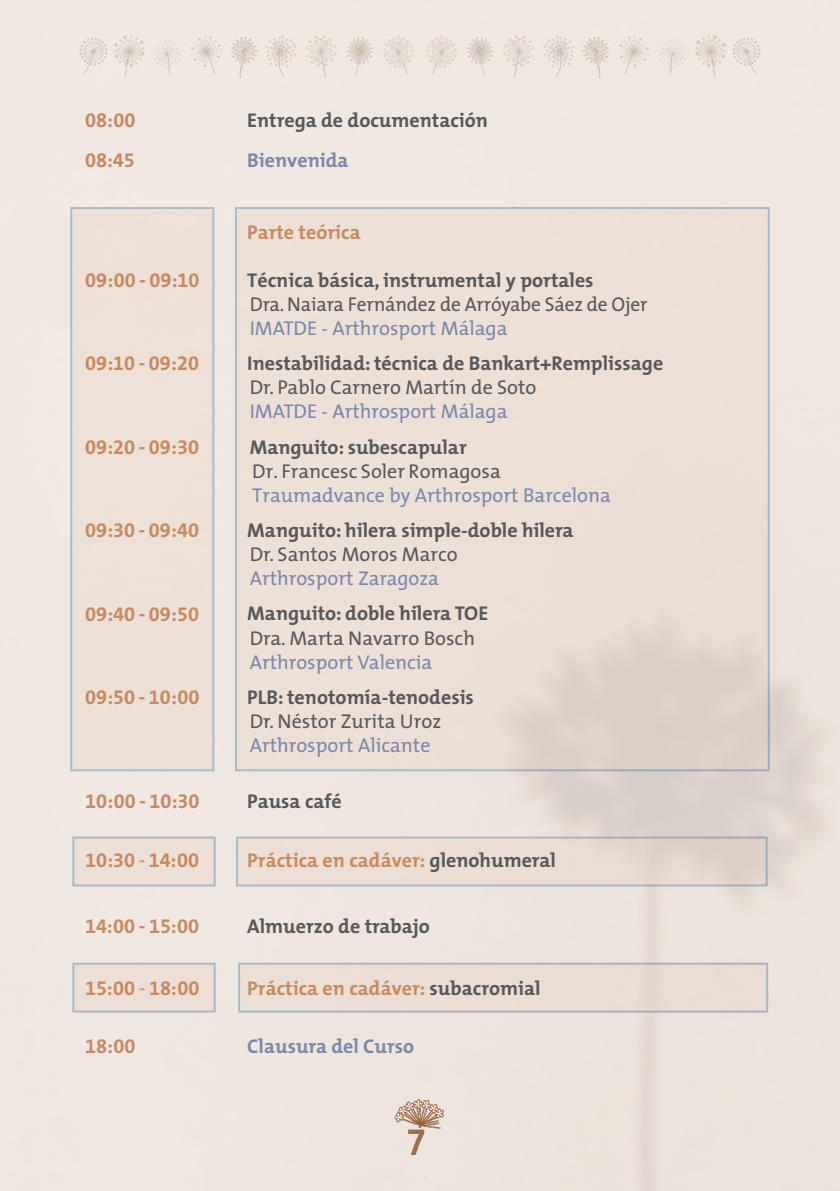
<style>
.page{position:relative;width:840px;height:1191px;background:#fff}
.page>*{position:absolute;margin:0;border:0;box-sizing:border-box;transform-origin:0 0}
.MedicoPonencia{font:700 20px/24px "The Mix";color:#57585a}
.Ponencia{font:20px "The Mix Bold Expert";color:#c78a60}
.MedicoPonencia-2{font:20px/24px "The Mix";letter-spacing:-.01em;color:#57585a}
.MedicoPonencia-3{font:20px/24px "The Mix";color:#7a88aa}
.Ponencia-2{font:700 20px "The Mix";color:#c78a60}
.Ponencia-3{font:700 20px "The Mix";color:#57585a}
.Ponencia-4{font:700 20px "The Mix";color:#7a88aa}
.MedicoPonencia-4{font:700 20px "The Mix";color:#c78a60}
.s1{font-weight:700}
.s2{color:#7a88aa}
.s3{font-weight:400}
.s4{font-weight:400;color:#7a88aa}
.s5{font-weight:700;color:#57585a}
.s6{color:#57585a}
.s7{color:#d3a281}
</style>
<div class="page">
<img style="left:66px;top:17px;width:352px;height:71px">
<img style="left:418px;top:17px;width:355px;height:71px">
<div style="left:73px;top:837px;width:141px;height:48px;background:#ede0d7"></div>
<div style="left:236px;top:208px;width:532px;height:562px;background:linear-gradient(to right,#eee2d8,#e8dbd1)"></div>
<div style="left:71px;top:208px;width:142px;height:562px;background:#ede1d7"></div>
<div style="left:237px;top:837px;width:529px;height:48px;background:linear-gradient(to right,#efe2d9,#e3d5cb)"></div>
<div style="left:73px;top:963px;width:141px;height:48px;background:#eddfd6"></div>
<div style="left:239px;top:963px;width:527px;height:48px;background:#ebddd3"></div>
<img style="left:374px;top:1093px;width:91px;height:91px">
<p class="Ponencia" style="left:85px;top:103px;width:52px">08:00</p>
<p class="Ponencia-3" style="left:247px;top:103px;width:242px">Entrega de documentación</p>
<p class="Ponencia" style="left:85px;top:143px;width:51px">08:45</p>
<p class="Ponencia-4" style="left:247px;top:143px;width:103px">Bienvenida</p>
<p class="Ponencia" style="left:85px;top:263px;width:116px">09:00 – 09:10</p>
<p class="Ponencia" style="left:85px;top:347px;width:115px">09:10 – 09:20</p>
<p class="Ponencia" style="left:85px;top:430px;width:115px">09:20 – 09:30</p>
<p class="Ponencia" style="left:85px;top:513px;width:115px">09:30 – 09:40</p>
<p class="Ponencia" style="left:85px;top:597px;width:115px">09:40 – 09:50</p>
<p class="Ponencia" style="left:85px;top:680px;width:116px">09:50 – 10:00</p>
<p class="MedicoPonencia-4" style="left:247px;top:215px;width:115px">Parte teórica</p>
<p class="MedicoPonencia-2" style="left:247px;top:268px;width:401px"><span class="s1">Técnica básica, instrumental y portales<br></span>Dra. Naiara Fernández de Arróyabe Sáez de Ojer<br><span class="s2">IMATDE - Arthrosport Málaga</span></p>
<p class="MedicoPonencia" style="left:247px;top:351px;width:417px">Inestabilidad: técnica de Bankart+Remplissage<br><span class="s3">Dr. Pablo Carnero Martín de Soto<br></span><span class="s4">IMATDE - Arthrosport Málaga</span></p>
<p class="MedicoPonencia-3" style="left:249px;top:434px;width:362px"><span class="s5">Manguito: subescapular<br></span><span class="s6">Dr. Francesc Soler Romagosa<br></span>Traumadvance by Arthrosport Barcelona</p>
<p class="MedicoPonencia" style="left:247px;top:518px;width:328px">Manguito: hilera simple-doble hilera<br><span class="s3">Dr. Santos Moros Marco<br></span><span class="s4">Arthrosport Zaragoza</span></p>
<p class="MedicoPonencia" style="left:247px;top:601px;width:242px">Manguito: doble hilera TOE<br><span class="s3">Dra. Marta Navarro Bosch<br></span><span class="s4">Arthrosport Valencia</span></p>
<p class="MedicoPonencia" style="left:247px;top:684px;width:228px">PLB: tenotomía-tenodesis<br><span class="s3">Dr. Néstor Zurita Uroz<br></span><span class="s4">Arthrosport Alicante</span></p>
<p class="Ponencia" style="left:85px;top:785px;width:116px">10:00 – 10:30</p>
<p class="Ponencia-3" style="left:247px;top:785px;width:96px">Pausa café</p>
<p class="Ponencia" style="left:85px;top:844px;width:115px">10:30 <span class="s7">–</span> 14:00</p>
<p class="Ponencia-2" style="left:247px;top:844px;width:310px">Práctica en cadáver: <span class="s6">glenohumeral</span></p>
<p class="Ponencia" style="left:85px;top:909px;width:115px">14:00 – 15:00</p>
<p class="Ponencia-3" style="left:247px;top:909px;width:184px">Almuerzo de trabajo</p>
<p class="Ponencia" style="left:85px;top:971px;width:116px">15:00 <span class="s7">–</span> 18:00</p>
<p class="Ponencia-2" style="left:247px;top:971px;width:294px">Práctica en cadáver: <span class="s6">subacromial</span></p>
<p class="Ponencia" style="left:85px;top:1029px;width:52px">18:00</p>
<p class="Ponencia-4" style="left:247px;top:1029px;width:168px">Clausura del Curso</p>
</div>
